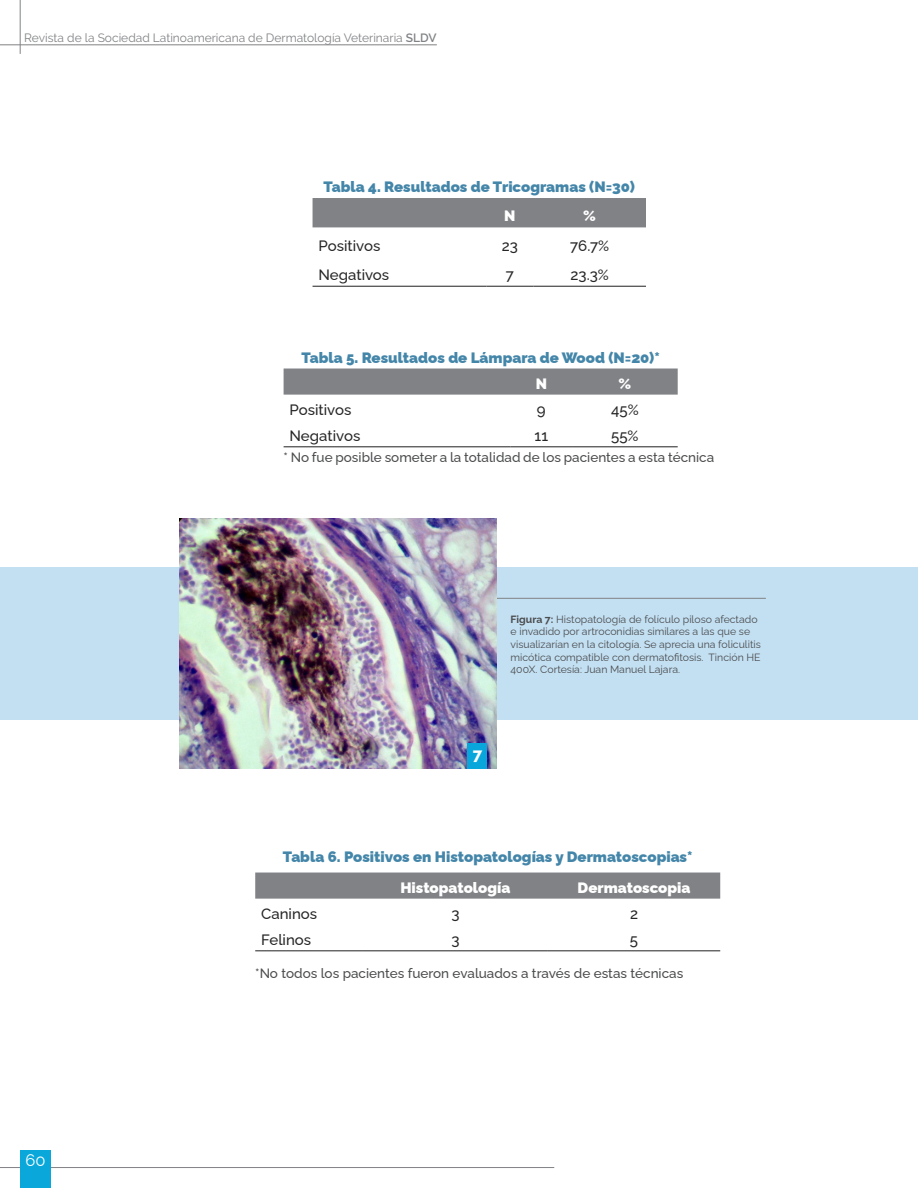
<style>
.page{position:relative;width:918px;height:1188px;background:#fff}
.page>*{position:absolute;margin:0;border:0;box-sizing:border-box;transform-origin:0 0}
.t1{font:16.5px "Raleway";color:#fff}
.Destacado_blanco{font:800 16.5px "Raleway";color:#fff}
.t2{font:900 15px "Raleway";color:#4486a9}
.t3{font:500 15px "Raleway";color:#262626}
.t4{font:900 15px "Raleway";color:#fff}
.t5{font:500 13.5px "Raleway";color:#4b4c4d}
.t6{font:12px "Raleway";color:#808285}
.Pie_de_Foto{font:10.5px/12.6px "Raleway";color:#4b4c4d}
.s1{font-weight:600}
.s2{font-weight:700}
</style>
<div class="page">
<hr style="left:0;top:1167px;width:554px;height:1px;background:#808285">
<div style="left:20px;top:1150px;width:31px;height:38px;background:#0aa7da"></div>
<hr style="left:20px;top:0;width:1px;height:54px;background:#808285">
<hr style="left:0;top:45px;width:437px;height:1px;background:#808285">
<div style="left:0;top:567px;width:918px;height:153px;background:#c3e0f3"></div>
<hr style="left:477px;top:598px;width:289px;height:1px;background:#808285">
<div style="left:313px;top:198px;width:333px;height:29px;background:#808285"></div>
<hr style="left:313px;top:286px;width:173px;height:1px;background:#231f20">
<hr style="left:486px;top:286px;width:47px;height:1px;background:#231f20">
<hr style="left:533px;top:286px;width:113px;height:1px;background:#231f20">
<img style="left:180px;top:519px;width:316px;height:249px">
<div style="left:284px;top:369px;width:394px;height:26px;background:#808285"></div>
<hr style="left:284px;top:446px;width:227px;height:1px;background:#231f20">
<hr style="left:511px;top:446px;width:61px;height:1px;background:#231f20">
<hr style="left:572px;top:446px;width:106px;height:1px;background:#231f20">
<div style="left:255px;top:873px;width:465px;height:26px;background:#808285"></div>
<hr style="left:255px;top:950px;width:108px;height:1px;background:#231f20">
<hr style="left:363px;top:950px;width:185px;height:1px;background:#231f20">
<hr style="left:548px;top:950px;width:172px;height:1px;background:#231f20">
<div style="left:467px;top:743px;width:20px;height:25px;background:#08a6db"></div>
<p class="t6" style="left:24px;top:31px;width:414px">Revista de la Sociedad Latinoamericana de Dermatología Veterinaria <span class="s1">SLDV</span></p>
<p class="t2" style="left:324px;top:175px;width:313px">Tabla 4. Resultados de Tricogramas (N=30)</p>
<p class="t4" style="left:504px;top:204px;width:13px">N</p>
<p class="t4" style="left:583px;top:204px;width:14px">%</p>
<p class="t3" style="left:319px;top:234px;width:63px">Positivos</p>
<p class="t3" style="left:502px;top:234px;width:18px">23</p>
<p class="t3" style="left:570px;top:234px;width:40px">76.7%</p>
<p class="t3" style="left:319px;top:263px;width:72px">Negativos</p>
<p class="t3" style="left:506px;top:263px;width:10px">7</p>
<p class="t3" style="left:571px;top:263px;width:40px">23.3%</p>
<p class="t2" style="left:301px;top:345px;width:360px">Tabla 5. Resultados de Lámpara de Wood (N=20)*</p>
<p class="t4" style="left:536px;top:371px;width:13px">N</p>
<p class="t4" style="left:618px;top:371px;width:14px">%</p>
<p class="t3" style="left:290px;top:397px;width:63px">Positivos</p>
<p class="t3" style="left:537px;top:397px;width:10px">9</p>
<p class="t3" style="left:611px;top:397px;width:29px">45%</p>
<p class="t3" style="left:290px;top:424px;width:72px">Negativos</p>
<p class="t3" style="left:535px;top:424px;width:15px">11</p>
<p class="t3" style="left:611px;top:424px;width:29px">55%</p>
<p class="t5" style="left:284px;top:447px;width:432px">* No fue posible someter a la totalidad de los pacientes a esta técnica</p>
<p class="Pie_de_Foto" style="left:511px;top:612px;width:252px"><span class="s2">Figura 7:</span> Histopatología de folículo piloso afectado e invadido por artroconidias similares a las que se visualizarían en la citología. Se aprecia una foliculitis micótica compatible con dermatofitosis. Tinción HE 400X. Cortesía: Juan Manuel Lajara.</p>
<p class="Destacado_blanco" style="left:473px;top:741px;width:11px">7</p>
<h1 class="t1" style="left:25px;top:1147px;width:22px">60</h1>
<p class="t2" style="left:283px;top:845px;width:411px">Tabla 6. Positivos en Histopatologías y Dermatoscopias*</p>
<p class="t4" style="left:400px;top:875px;width:112px">Histopatología</p>
<p class="t4" style="left:578px;top:875px;width:114px">Dermatoscopia</p>
<p class="t3" style="left:261px;top:901px;width:57px">Caninos</p>
<p class="t3" style="left:451px;top:901px;width:10px">3</p>
<p class="t3" style="left:630px;top:901px;width:10px">2</p>
<p class="t3" style="left:261px;top:928px;width:52px">Felinos</p>
<p class="t3" style="left:451px;top:928px;width:10px">3</p>
<p class="t3" style="left:630px;top:928px;width:10px">5</p>
<p class="t5" style="left:255px;top:963px;width:430px">*No todos los pacientes fueron evaluados a través de estas técnicas</p>
</div>
